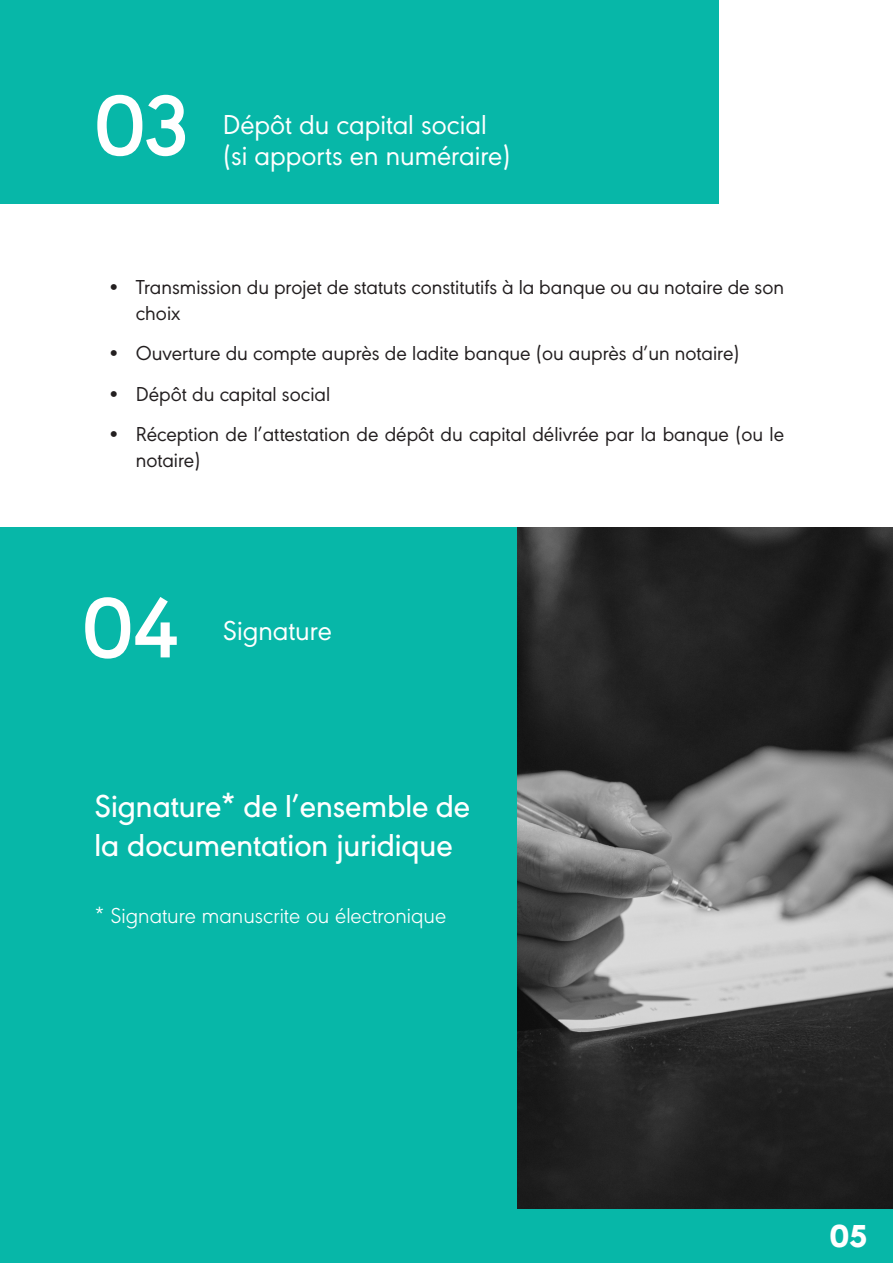
<style>
.page{position:relative;width:893px;height:1263px;background:#fff}
.page>*{position:absolute;margin:0;border:0;box-sizing:border-box;transform-origin:0 0}
.t1{font:600 88.5px "URW Geometric";color:#fff}
.t2{font:500 33px/39.6px "URW Geometric";color:#fff}
.t3{font:800 33px "URW Geometric";color:#fff}
.t4{font:28.5px "URW Geometric";color:#fff}
.t5{font:300 22.5px "URW Geometric";color:#fff}
.t6{font:21px/25.5px "URW Geometric";color:#231f20}
</style>
<div class="page">
<div style="left:0;top:527px;width:893px;height:736px;background:#07b7a8"></div>
<img style="left:517px;top:527px;width:376px;height:682px">
<div style="left:0;top:0;width:719px;height:204px;background:#07b7a8"></div>
<p class="t1" style="left:94px;top:60px;width:95px">03</p>
<p class="t4" style="left:223px;top:104px;width:265px">Dépôt du capital social</p>
<p class="t4" style="left:223px;top:135px;width:289px">(si apports en numéraire)</p>
<p class="t6" style="left:136px;top:273px;width:650px;text-indent:-27px">• Transmission du projet de statuts constitutifs à la banque ou au notaire de son choix</p>
<p class="t6" style="left:109px;top:339px;width:632px">• Ouverture du compte auprès de ladite banque (ou auprès d’un notaire)</p>
<p class="t6" style="left:109px;top:379px;width:223px">• Dépôt du capital social</p>
<p class="t6" style="left:136px;top:420px;width:650px;text-indent:-27px">• Réception de l’attestation de dépôt du capital délivrée par la banque (ou le notaire)</p>
<p class="t1" style="left:82px;top:562px;width:98px">04</p>
<p class="t4" style="left:223px;top:610px;width:111px">Signature</p>
<p class="t2" style="left:94px;top:783px;width:377px">Signature* de l’ensemble de la documentation juridique</p>
<p class="t5" style="left:94px;top:899px;width:353px">* Signature manuscrite ou électronique</p>
<p class="t3" style="left:830px;top:1211px;width:39px">05</p>
</div>
